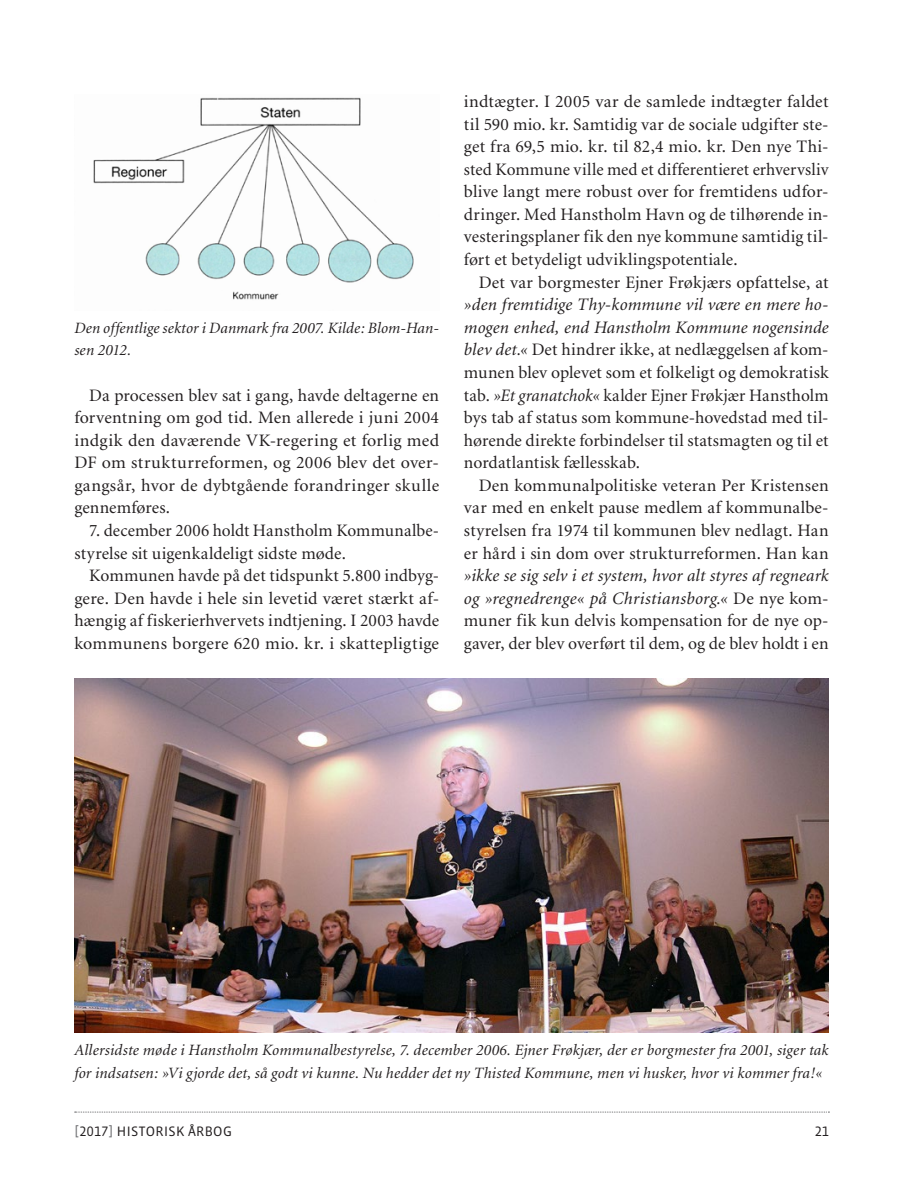
<style>
.page{position:relative;width:918px;height:1191px;background:#fff}
.page>*{position:absolute;margin:0;border:0;box-sizing:border-box;transform-origin:0 0}
.Brødtekst_m__indryk{font:17.5px/22.6px "Minion";letter-spacing:.01em;color:#231f20;text-align:justify}
.Billedtekst{font:italic 15.75px/22.6px "Minion";letter-spacing:.01em;color:#231f20}
.t1{font:14px "Vista Sans OT";letter-spacing:.025em;color:#231f20}
.s1{font-style:italic}
.s2{color:#6c6d70}
</style>
<div class="page">
<img style="left:93px;top:97px;width:321px;height:203px">
<img style="left:74px;top:678px;width:754px;height:354px">
<svg style="left:75px;top:1111px;width:754px;height:1px"></svg>
<p class="Billedtekst" style="left:74px;top:317px;width:366px">Den offentlige sektor i Danmark fra 2007. Kilde: Blom-Han&shy;sen 2012.</p>
<p class="Brødtekst_m__indryk" style="left:74px;top:384px;width:366px;text-indent:15px">Da processen blev sat i gang, havde deltagerne en forventning om god tid. Men allerede i juni 2004 indgik den daværende VK-regering et forlig med DF om strukturreformen, og 2006 blev det over&shy;gangsår, hvor de dybtgående forandringer skulle gennemføres.</p>
<p class="Brødtekst_m__indryk" style="left:74px;top:520px;width:366px;text-indent:15px">7. december 2006 holdt Hanstholm Kommunalbe&shy;styrelse sit uigenkaldeligt sidste møde.</p>
<p class="Brødtekst_m__indryk" style="left:74px;top:565px;width:366px;text-indent:15px">Kommunen havde på det tidspunkt 5.800 indbyg&shy;gere. Den havde i hele sin levetid været stærkt af&shy;hængig af fiskerierhvervets indtjening. I 2003 havde kommunens borgere 620 mio. kr. i skattepligtige</p>
<p class="Brødtekst_m__indryk" style="left:464px;top:91px;width:366px">indtægter. I 2005 var de samlede indtægter faldet til 590 mio. kr. Samtidig var de sociale udgifter ste&shy;get fra 69,5 mio. kr. til 82,4 mio. kr. Den nye Thi&shy;sted Kommune ville med et differentieret erhvervsliv blive langt mere robust over for fremtidens udfor&shy;dringer. Med Hanstholm Havn og de tilhørende in&shy;vesteringsplaner fik den nye kommune samtidig til&shy;ført et betydeligt udviklingspotentiale.</p>
<p class="Brødtekst_m__indryk" style="left:464px;top:271px;width:366px;text-indent:15px">Det var borgmester Ejner Frøkjærs opfattelse, at <span class="s1">»den fremtidige Thy-kommune vil være en mere ho&shy;mogen enhed, end Hanstholm Kommune nogensinde blev det.«</span> Det hindrer ikke, at nedlæggelsen af kom&shy;munen blev oplevet som et folkeligt og demokratisk tab. <span class="s1">»Et granatchok«</span> kalder Ejner Frøkjær Hanstholm bys tab af status som kommune-hovedstad med til&shy;hørende direkte forbindelser til statsmagten og til et nordatlantisk fællesskab.</p>
<p class="Brødtekst_m__indryk" style="left:464px;top:474px;width:366px;text-indent:15px">Den kommunalpolitiske veteran Per Kristensen var med en enkelt pause medlem af kommunalbe&shy;styrelsen fra 1974 til kommunen blev nedlagt. Han er hård i sin dom over strukturreformen. Han kan <span class="s1">»ikke se sig selv i et system, hvor alt styres af regneark og »regnedrenge« på Christiansborg.«</span> De nye kom&shy;muner fik kun delvis kompensation for de nye op&shy;gaver, der blev overført til dem, og de blev holdt i en</p>
<p class="Billedtekst" style="left:74px;top:1039px;width:756px">Allersidste møde i Hanstholm Kommunalbestyrelse, 7. december 2006. Ejner Frøkjær, der er borgmester fra 2001, siger tak for indsatsen: »Vi gjorde det, så godt vi kunne. Nu hedder det ny Thisted Kommune, men vi husker, hvor vi kommer fra!«</p>
<p class="t1" style="left:74px;top:1124px;width:159px"><span class="s2">[</span>2017<span class="s2">]</span> HISTORISK ÅRBOG</p>
<p class="t1" style="left:814px;top:1124px;width:15px">21</p>
</div>
